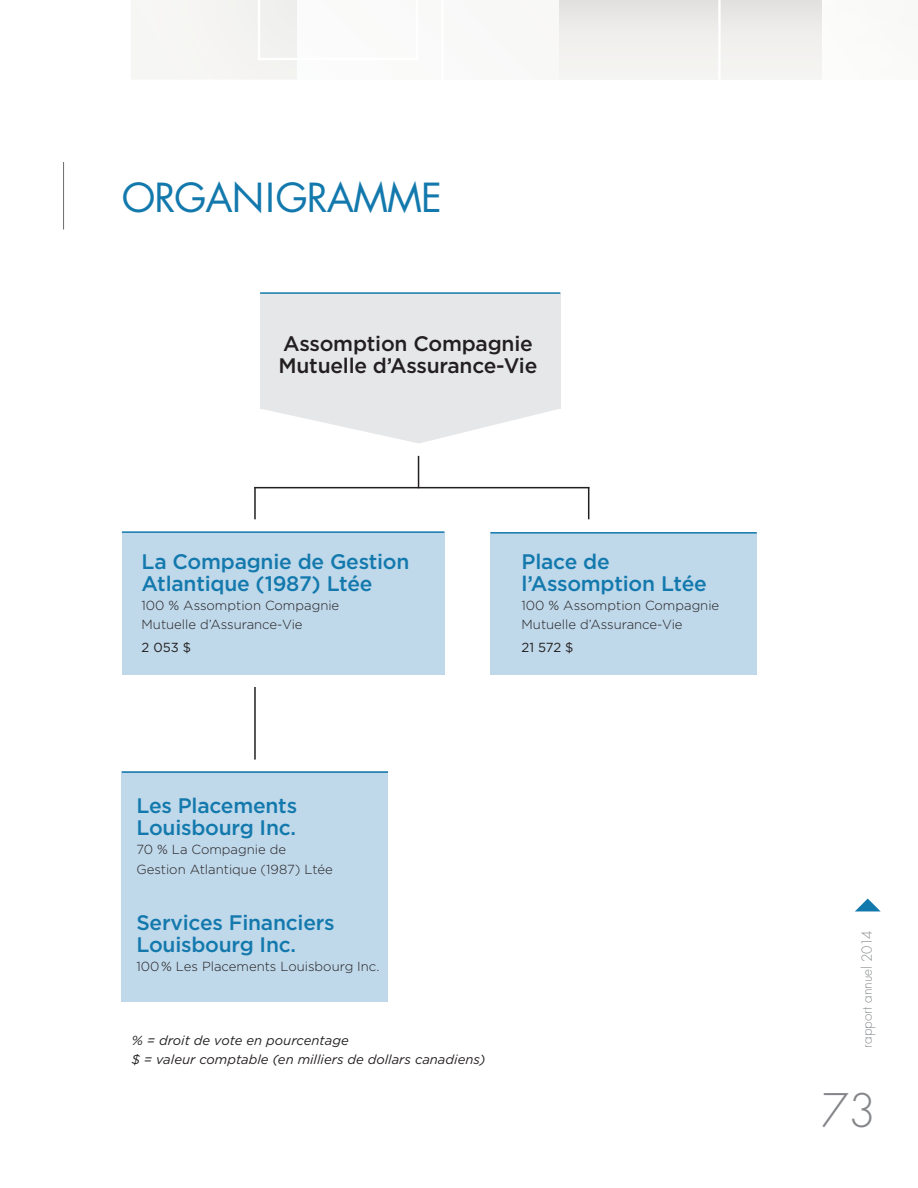
<style>
.page{position:relative;width:918px;height:1188px;background:#fff}
.page>*{position:absolute;margin:0;border:0;box-sizing:border-box;transform-origin:0 0}
.t1{font:300 45px "Futura";color:#848689}
.t2{font:39px "Futura";letter-spacing:-.025em;color:#1379ad}
.t3{font:500 21px/22.2px "Gotham";letter-spacing:-.01em;color:#1379ad}
.t4{font:500 21px "Gotham";letter-spacing:-.01em;color:#231f20}
.t5{font:300 13.5px "Futura";color:#8a8c8f}
.t6{font:300 13.2px/19px "Gotham";color:#231f20}
.t7{font:italic 13.2px "Gotham";color:#231f20}
.t8{font:13.2px "Gotham";letter-spacing:-.005em;color:#231f20}
</style>
<div class="page">
<hr style="left:63px;top:162px;width:1px;height:68px;background:#6b6b6e">
<svg style="left:131px;top:0;width:691px;height:80px"></svg>
<div style="left:491px;top:533px;width:266px;height:142px;background:#bfd8ea"></div>
<div style="left:122px;top:533px;width:322px;height:142px;background:#bfd8ea"></div>
<div style="left:122px;top:771px;width:266px;height:231px;background:#bfd8ea"></div>
<div style="left:260px;top:294px;width:300px;height:115px;background:#e6e7e9"></div>
<svg style="left:264px;top:409px;width:293px;height:34px"></svg>
<hr style="left:254px;top:487px;width:335px;height:1px;background:#231f20">
<hr style="left:122px;top:771px;width:266px;height:2px;background:#1379ad">
<hr style="left:122px;top:531px;width:322px;height:2px;background:#1379ad">
<hr style="left:491px;top:532px;width:266px;height:2px;background:#1379ad">
<hr style="left:260px;top:292px;width:300px;height:2px;background:#1379ad">
<hr style="left:254px;top:487px;width:2px;height:32px;background:#231f20">
<hr style="left:254px;top:687px;width:2px;height:73px;background:#231f20">
<hr style="left:588px;top:487px;width:1px;height:32px;background:#231f20">
<hr style="left:418px;top:456px;width:1px;height:32px;background:#231f20">
<svg style="left:855px;top:899px;width:25px;height:12px"></svg>
<p class="t2" style="left:122px;top:171px;width:322px">ORGANIGRAMME</p>
<p class="t4" style="left:283px;top:332px;width:251px">Assomption Compagnie</p>
<p class="t4" style="left:279px;top:354px;width:260px">Mutuelle d’Assurance-Vie</p>
<p class="t3" style="left:142px;top:550px;width:269px">La Compagnie de Gestion<br>Atlantique (1987) Ltée</p>
<p class="t6" style="left:142px;top:596px;width:199px">100 % Assomption Compagnie<br>Mutuelle d’Assurance-Vie</p>
<p class="t8" style="left:142px;top:640px;width:51px">2 053 $</p>
<p class="t3" style="left:522px;top:550px;width:187px">Place de l’Assomption Ltée</p>
<p class="t6" style="left:522px;top:596px;width:199px">100 % Assomption Compagnie<br>Mutuelle d’Assurance-Vie</p>
<p class="t8" style="left:522px;top:640px;width:53px">21 572 $</p>
<p class="t3" style="left:136px;top:794px;width:162px">Les Placements<br>Louisbourg Inc.</p>
<p class="t6" style="left:136px;top:840px;width:151px">70 % La Compagnie de</p>
<p class="t6" style="left:136px;top:859px;width:198px">Gestion Atlantique (1987) Ltée</p>
<p class="t3" style="left:136px;top:911px;width:200px">Services Financiers<br>Louisbourg Inc.</p>
<p class="t6" style="left:136px;top:956px;width:244px">100% Les Placements Louisbourg Inc.</p>
<p class="t7" style="left:132px;top:1033px;width:219px">% = droit de vote en pourcentage</p>
<p class="t7" style="left:132px;top:1052px;width:355px">$ = valeur comptable (en milliers de dollars canadiens)</p>
<p class="t5" style="left:858px;top:1048px;width:119px;rotate:-90deg">rapport annuel 2014</p>
<p class="t1" style="left:821px;top:1082px;width:57px">73</p>
</div>
